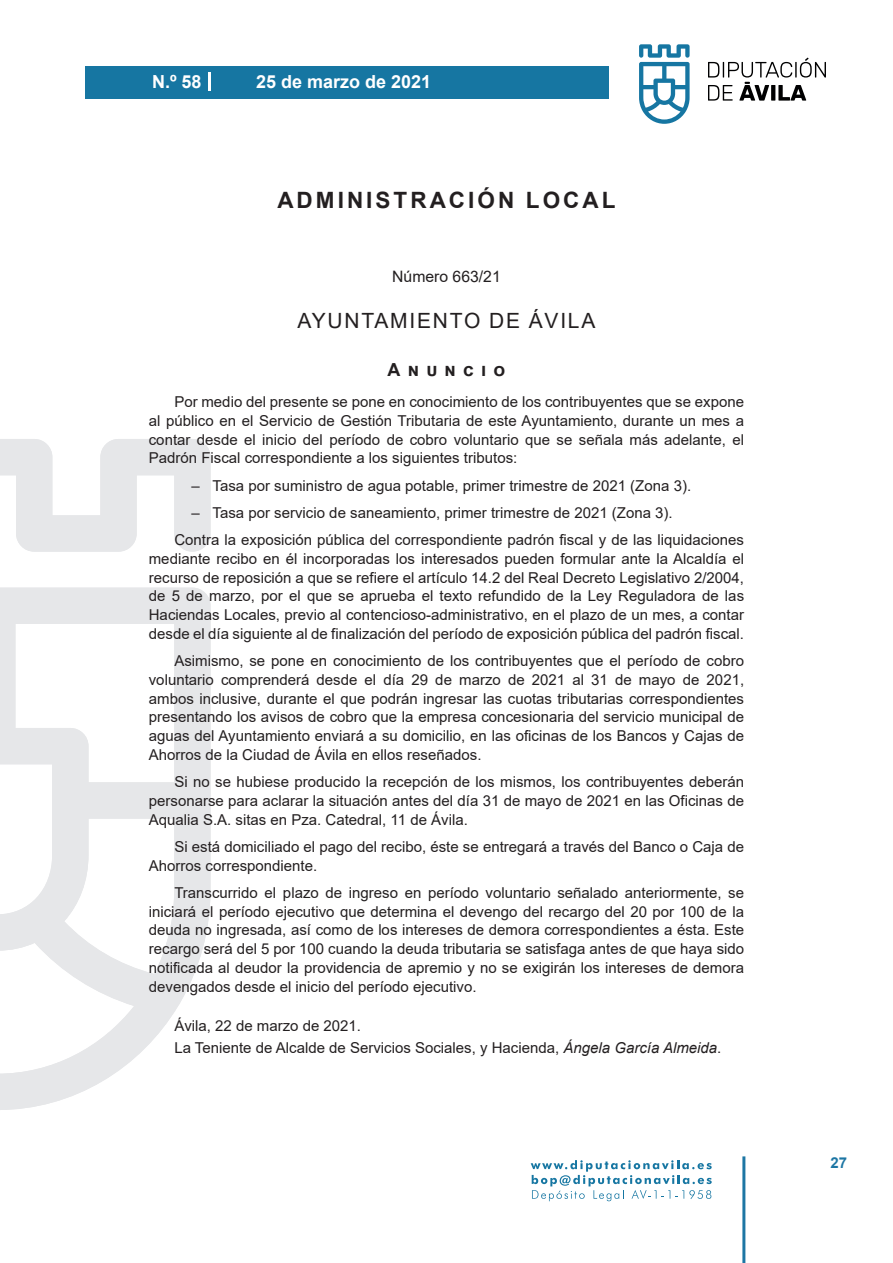
<style>
.page{position:relative;width:893px;height:1263px;background:#fff}
.page>*{position:absolute;margin:0;border:0;box-sizing:border-box;transform-origin:0 0}
.t1{font:700 22.5px "Arial";letter-spacing:.135em;color:#231f20}
.t2{font:21px "Arial";letter-spacing:.085em;color:#231f20}
.t3{font:700 18px "Arial";color:#fff}
.t4{font:700 18px "Arial";letter-spacing:.4em;color:#231f20}
.t5{font:15.75px "Arial";color:#231f20}
.t6{font:15px/18.8px "Arial";color:#231f20;text-align:justify}
.t7{font:700 15px "Arial";color:#1d76a4}
.s1{font-style:italic}
</style>
<div class="page">
<svg style="left:531px;top:1160px;width:181px;height:41px"></svg>
<div style="left:85px;top:66px;width:523px;height:33px;background:#1676a2"></div>
<svg style="left:639px;top:44px;width:51px;height:80px"></svg>
<svg style="left:708px;top:58px;width:118px;height:43px"></svg>
<hr style="left:742px;top:1156px;width:3px;height:107px;background:#1d76a4">
<svg style="left:208px;top:72px;width:2px;height:18px"></svg>
<svg style="left:0;top:439px;width:211px;height:671px"></svg>
<p class="t3" style="left:152px;top:69px;width:51px">N.º 58</p>
<p class="t3" style="left:256px;top:69px;width:177px">25 de marzo de 2021</p>
<h1 class="t1" style="left:277px;top:184px;width:340px">ADMINISTRACIÓN LOCAL</h1>
<p class="t5" style="left:392px;top:266px;width:110px">Número 663/21</p>
<h2 class="t2" style="left:297px;top:307px;width:299px">AYUNTAMIENTO DE ÁVILA</h2>
<p class="t4" style="left:388px;top:356px;width:119px">Anuncio</p>
<p class="t6" style="left:149px;top:392px;width:597px;text-indent:26px">Por medio del presente se pone en conocimiento de los contribuyentes que se expone al público en el Servicio de Gestión Tributaria de este Ayuntamiento, durante un mes a contar desde el inicio del período de cobro voluntario que se señala más adelante, el Padrón Fiscal correspondiente a los siguientes tributos:</p>
<p class="t6" style="left:191px;top:476px;width:501px">– Tasa por suministro de agua potable, primer trimestre de 2021 (Zona 3).</p>
<p class="t6" style="left:174px;top:499px;width:571px;line-height:27.3px;text-indent:17px">– Tasa por servicio de saneamiento, primer trimestre de 2021 (Zona 3).<br>Contra la exposición pública del correspondiente padrón fiscal y de las liquidaciones</p>
<p class="t6" style="left:149px;top:549px;width:597px">mediante recibo en él incorporadas los interesados pueden formular ante la Alcaldía el recurso de reposición a que se refiere el artículo 14.2 del Real Decreto Legislativo 2/2004, de 5 de marzo, por el que se aprueba el texto refundido de la Ley Reguladora de las Haciendas Locales, previo al contencioso-administrativo, en el plazo de un mes, a contar desde el día siguiente al de finalización del período de exposición pública del padrón fiscal.</p>
<p class="t6" style="left:149px;top:651px;width:597px;text-indent:26px">Asimismo, se pone en conocimiento de los contribuyentes que el período de cobro voluntario comprenderá desde el día 29 de marzo de 2021 al 31 de mayo de 2021, ambos inclusive, durante el que podrán ingresar las cuotas tributarias correspondientes presentando los avisos de cobro que la empresa concesionaria del servicio municipal de aguas del Ayuntamiento enviará a su domicilio, en las oficinas de los Bancos y Cajas de Ahorros de la Ciudad de Ávila en ellos reseñados.</p>
<p class="t6" style="left:149px;top:772px;width:597px;text-indent:26px">Si no se hubiese producido la recepción de los mismos, los contribuyentes deberán personarse para aclarar la situación antes del día 31 de mayo de 2021 en las Oficinas de Aqualia S.A. sitas en Pza. Catedral, 11 de Ávila.</p>
<p class="t6" style="left:149px;top:837px;width:597px;text-indent:26px">Si está domiciliado el pago del recibo, éste se entregará a través del Banco o Caja de<br>Ahorros correspondiente.</p>
<p class="t6" style="left:149px;top:883px;width:597px;text-indent:26px">Transcurrido el plazo de ingreso en período voluntario señalado anteriormente, se iniciará el período ejecutivo que determina el devengo del recargo del 20 por 100 de la deuda no ingresada, así como de los intereses de demora correspondientes a ésta. Este recargo será del 5 por 100 cuando la deuda tributaria se satisfaga antes de que haya sido notificada al deudor la providencia de apremio y no se exigirán los intereses de demora devengados desde el inicio del período ejecutivo.</p>
<p class="t6" style="left:174px;top:1014px;width:548px;line-height:22.2px">Ávila, 22 de marzo de 2021.<br>La Teniente de Alcalde de Servicios Sociales, y Hacienda, <span class="s1">Ángela García Almeida</span>.</p>
<p class="t7" style="left:831px;top:1152px;width:18px">27</p>
</div>
